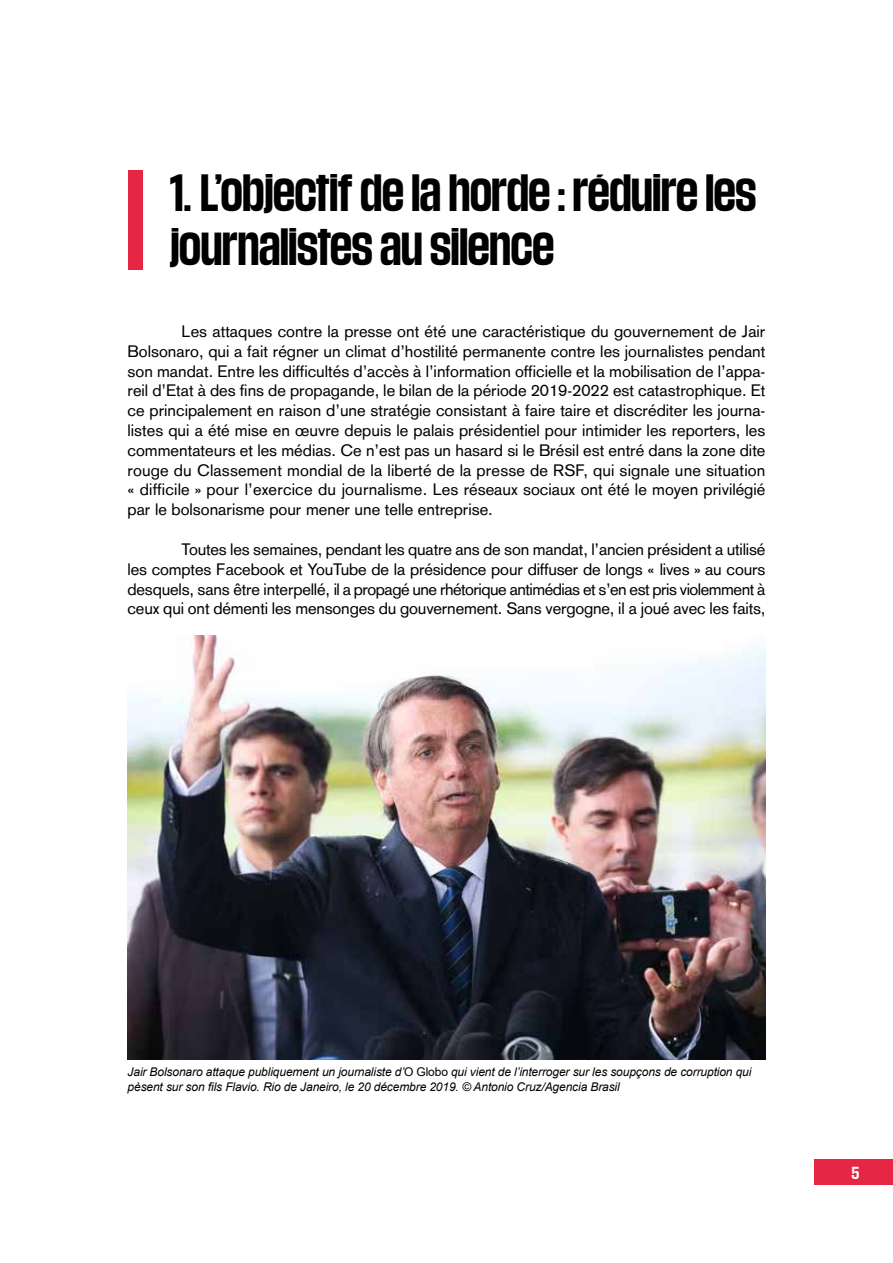
<style>
.page{position:relative;width:893px;height:1263px;background:#fff}
.page>*{position:absolute;margin:0;border:0;box-sizing:border-box;transform-origin:0 0}
.t1{font:700 semi-condensed 45px/54px "Media Sans";letter-spacing:.01em;color:#000}
.t2{font:16.5px/19.8px "Akzidenz Grotesk";letter-spacing:-.005em;color:#000;text-align:justify}
.t3{font:700 semi-condensed 15px "Media Sans";color:#fff}
.t4{font:italic 12px/14.4px "Arial";letter-spacing:-.01em;color:#000}
.s1{font-style:normal}
</style>
<div class="page">
<div style="left:814px;top:1160px;width:79px;height:25px;background:#e62645"></div>
<img style="left:128px;top:636px;width:637px;height:424px">
<div style="left:128px;top:170px;width:14px;height:100px;background:#e62645"></div>
<h1 class="t1" style="left:170px;top:164px;width:587px">1. L’objectif de la horde : réduire les journalistes au silence</h1>
<p class="t2" style="left:128px;top:321px;width:639px;text-indent:54px">Les attaques contre la presse ont été une caractéristique du gouvernement de Jair Bolsonaro, qui a fait régner un climat d’hostilité permanente contre les journalistes pendant son mandat. Entre les difficultés d’accès à l’information officielle et la mobilisation de l’appa&shy;reil d’Etat à des fins de propagande, le bilan de la période 2019-2022 est catastrophique. Et ce principalement en raison d’une stratégie consistant à faire taire et discréditer les journa&shy;listes qui a été mise en œuvre depuis le palais présidentiel pour intimider les reporters, les commentateurs et les médias. Ce n’est pas un hasard si le Brésil est entré dans la zone dite rouge du Classement mondial de la liberté de la presse de RSF, qui signale une situation « difficile » pour l’exercice du journalisme. Les réseaux sociaux ont été le moyen privilégié par le bolsonarisme pour mener une telle entreprise.</p>
<p class="t2" style="left:128px;top:539px;width:639px;text-indent:54px">Toutes les semaines, pendant les quatre ans de son mandat, l’ancien président a utilisé les comptes Facebook et YouTube de la présidence pour diffuser de longs « lives » au cours desquels, sans être interpellé, il a propagé une rhétorique antimédias et s’en est pris violemment à ceux qui ont démenti les mensonges du gouvernement. Sans vergogne, il a joué avec les faits,</p>
<p class="t4" style="left:128px;top:1065px;width:625px">Jair Bolsonaro attaque publiquement un journaliste d’<span class="s1">O Globo</span> qui vient de l’interroger sur les soupçons de corruption qui pèsent sur son fils Flavio. Rio de Janeiro, le 20 décembre 2019. © Antonio Cruz/Agencia Brasil</p>
<p class="t3" style="left:852px;top:1164px;width:9px">5</p>
</div>
